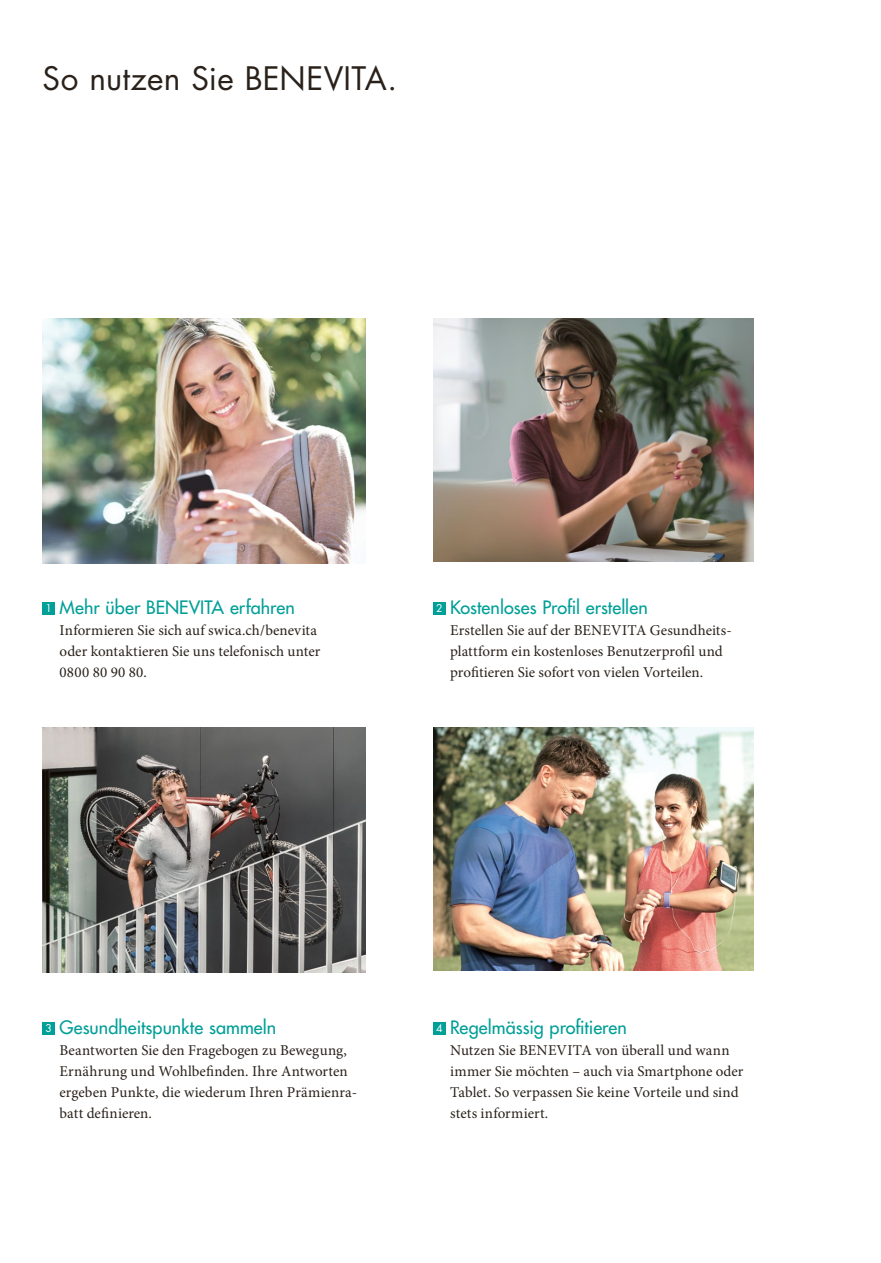
<style>
.page{position:relative;width:881px;height:1263px;background:#fff}
.page>*{position:absolute;margin:0;border:0;box-sizing:border-box;transform-origin:0 0}
.t1{font:31.5px "Futura Std";letter-spacing:.01em;color:#29211a}
.t2{font:500 18px "Futura Std";letter-spacing:.005em;color:#009f97}
.t3{font:15px/21px "Minion Pro";color:#29211a}
.s1{font-weight:400;font-size:10.5px;color:#fff}
</style>
<div class="page">
<div style="left:43px;top:602px;width:12px;height:12px;background:#009f97"></div>
<div style="left:43px;top:1022px;width:12px;height:12px;background:#009f97"></div>
<img style="left:43px;top:319px;width:322px;height:244px">
<img style="left:43px;top:728px;width:322px;height:244px">
<img style="left:433px;top:319px;width:320px;height:242px">
<img style="left:433px;top:728px;width:320px;height:242px">
<div style="left:433px;top:602px;width:12px;height:12px;background:#009f97"></div>
<div style="left:433px;top:1022px;width:12px;height:12px;background:#009f97"></div>
<h1 class="t1" style="left:43px;top:58px;width:356px">So nutzen Sie BENEVITA.</h1>
<p class="t2" style="left:45px;top:596px;width:251px"><span class="s1">1</span> Mehr über BENEVITA erfahren</p>
<p class="t3" style="left:60px;top:620px;width:262px">Informieren Sie sich auf swica.ch/benevita oder kontaktieren Sie uns telefonisch unter<br>0800 80 90 80.</p>
<p class="t2" style="left:436px;top:596px;width:213px"><span class="s1">2</span> Kostenloses Profil erstellen</p>
<p class="t3" style="left:450px;top:620px;width:283px">Erstellen Sie auf der BENEVITA Gesundheits&shy;plattform ein kostenloses Benutzerprofil und profitieren Sie sofort von vielen Vorteilen.</p>
<p class="t2" style="left:45px;top:1016px;width:232px"><span class="s1">3</span> Gesundheitspunkte sammeln</p>
<p class="t3" style="left:60px;top:1040px;width:299px">Beantworten Sie den Fragebogen zu Bewegung, Ernährung und Wohlbefinden. Ihre Antworten ergeben Punkte, die wiederum Ihren Prämienra&shy;batt definieren.</p>
<p class="t2" style="left:436px;top:1016px;width:192px"><span class="s1">4</span> Regelmässig profitieren</p>
<p class="t3" style="left:450px;top:1040px;width:295px">Nutzen Sie BENEVITA von überall und wann immer Sie möchten – auch via Smartphone oder Tablet. So verpassen Sie keine Vorteile und sind stets informiert.</p>
</div>
